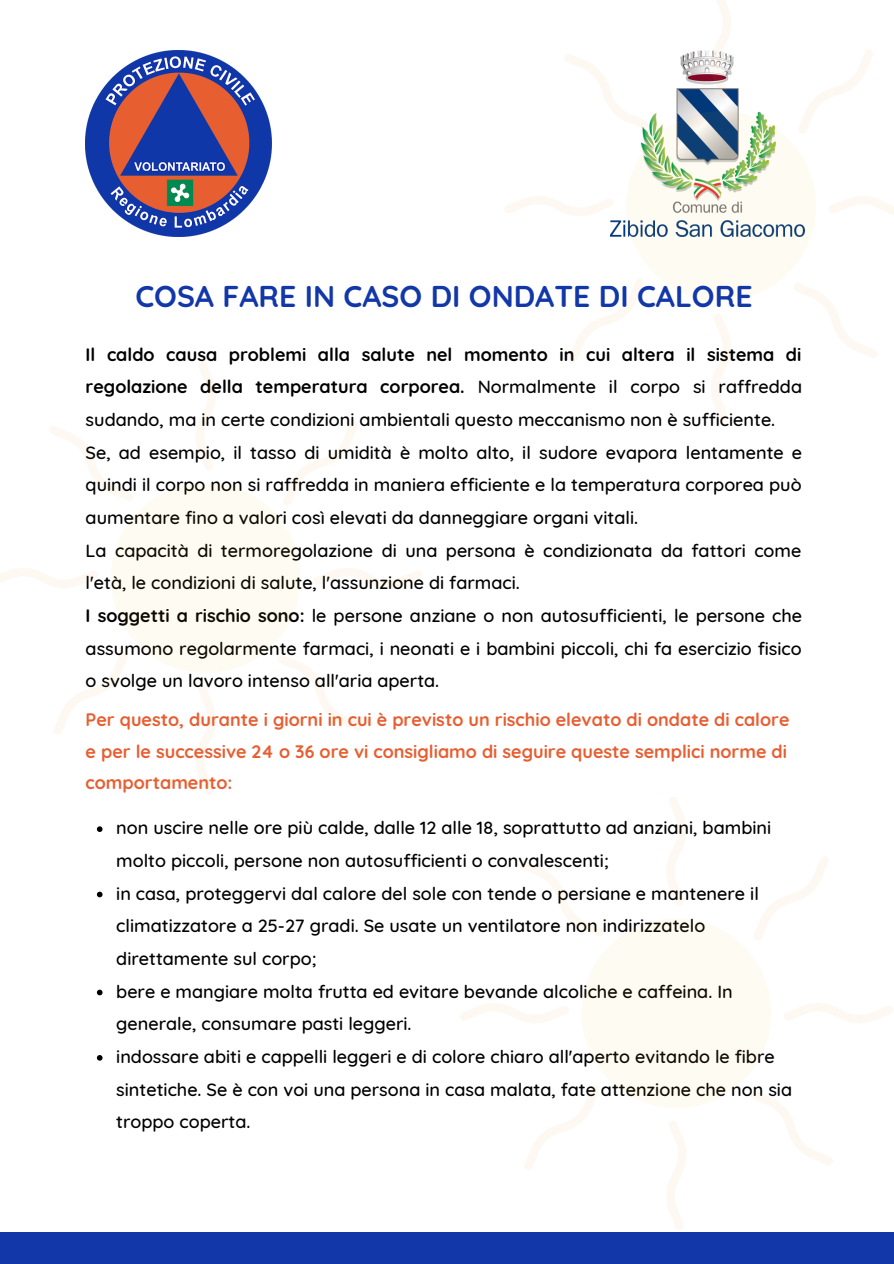
<style>
.page{position:relative;width:894px;height:1264px;background:#fff}
.page>*{position:absolute;margin:0;border:0;box-sizing:border-box;transform-origin:0 0}
.t1{font:700 30px "Quicksand";color:#1237a8}
.t2{font:500 18px/32.7px "Quicksand";color:#000}
.t3{font:700 18px/32.7px "Quicksand";color:#000;text-align:justify}
.t4{font:700 18px/31.5px "Quicksand";color:#e85e31}
.s1{font-weight:500}
.s2{font-weight:700}
</style>
<div class="page">
<div style="left:0;top:1232px;width:893px;height:31px;background:#1237a8"></div>
<img style="left:610px;top:50px;width:194px;height:186px">
<img style="left:86px;top:50px;width:185px;height:186px">
<svg style="left:97px;top:826px;width:5px;height:6px"></svg>
<svg style="left:97px;top:891px;width:5px;height:6px"></svg>
<svg style="left:97px;top:989px;width:5px;height:6px"></svg>
<svg style="left:97px;top:1055px;width:5px;height:5px"></svg>
<svg style="left:626px;top:111px;width:189px;height:190px;fill:#fefbf2"></svg>
<svg style="left:710px;top:0;width:21px;height:99px"></svg>
<svg style="left:711px;top:314px;width:20px;height:108px"></svg>
<svg style="left:829px;top:196px;width:64px;height:18px"></svg>
<svg style="left:505px;top:195px;width:109px;height:21px"></svg>
<svg style="left:794px;top:283px;width:84px;height:75px"></svg>
<svg style="left:565px;top:53px;width:84px;height:76px"></svg>
<svg style="left:569px;top:279px;width:75px;height:83px"></svg>
<svg style="left:797px;top:50px;width:76px;height:83px"></svg>
<div style="left:111px;top:483px;width:190px;height:190px;background:#fefbf2;border-radius:50%"></div>
<svg style="left:196px;top:362px;width:20px;height:108px"></svg>
<svg style="left:196px;top:686px;width:20px;height:108px"></svg>
<svg style="left:314px;top:568px;width:108px;height:20px"></svg>
<svg style="left:0;top:568px;width:98px;height:20px"></svg>
<svg style="left:279px;top:655px;width:83px;height:75px"></svg>
<svg style="left:49px;top:426px;width:84px;height:75px"></svg>
<svg style="left:54px;top:651px;width:75px;height:83px"></svg>
<svg style="left:283px;top:422px;width:75px;height:83px"></svg>
<div style="left:581px;top:918px;width:190px;height:190px;background:#fefbf2;border-radius:50%"></div>
<svg style="left:667px;top:797px;width:19px;height:108px"></svg>
<svg style="left:667px;top:1121px;width:19px;height:108px"></svg>
<svg style="left:784px;top:1003px;width:109px;height:20px"></svg>
<svg style="left:460px;top:1003px;width:109px;height:20px"></svg>
<svg style="left:749px;top:1090px;width:84px;height:75px"></svg>
<svg style="left:520px;top:861px;width:84px;height:75px"></svg>
<svg style="left:524px;top:1086px;width:75px;height:83px"></svg>
<svg style="left:754px;top:857px;width:74px;height:83px"></svg>
<p class="t1" style="left:135px;top:277px;width:618px">COSA FARE IN CASO DI ONDATE DI CALORE</p>
<p class="t3" style="left:86px;top:337px;width:717px">Il caldo causa problemi alla salute nel momento in cui altera il sistema di regolazione della temperatura corporea. <span class="s1">Normalmente il corpo si raffredda sudando, ma in certe condizioni ambientali questo meccanismo non è sufficiente.</span></p>
<p class="t2" style="left:86px;top:435px;width:717px;text-align:justify">Se, ad esempio, il tasso di umidità è molto alto, il sudore evapora lentamente e quindi il corpo non si raffredda in maniera efficiente e la temperatura corporea può aumentare fino a valori così elevati da danneggiare organi vitali.</p>
<p class="t2" style="left:86px;top:533px;width:717px">La capacità di termoregolazione di una persona è condizionata da fattori come l'età, le condizioni di salute, l'assunzione di farmaci.</p>
<p class="t2" style="left:86px;top:599px;width:718px;text-align:justify"><span class="s2">I soggetti a rischio sono:</span> le persone anziane o non autosufficienti, le persone che assumono regolarmente farmaci, i neonati e i bambini piccoli, chi fa esercizio fisico o svolge un lavoro intenso all'aria aperta.</p>
<p class="t4" style="left:86px;top:703px;width:705px">Per questo, durante i giorni in cui è previsto un rischio elevato di ondate di calore e per le successive 24 o 36 ore vi consigliamo di seguire queste semplici norme di comportamento:</p>
<p class="t2" style="left:116px;top:811px;width:656px">non uscire nelle ore più calde, dalle 12 alle 18, soprattutto ad anziani, bambini molto piccoli, persone non autosufficienti o convalescenti;</p>
<p class="t2" style="left:116px;top:876px;width:644px">in casa, proteggervi dal calore del sole con tende o persiane e mantenere il climatizzatore a 25-27 gradi. Se usate un ventilatore non indirizzatelo direttamente sul corpo;</p>
<p class="t2" style="left:116px;top:974px;width:617px">bere e mangiare molta frutta ed evitare bevande alcoliche e caffeina. In generale, consumare pasti leggeri.</p>
<p class="t2" style="left:116px;top:1039px;width:677px">indossare abiti e cappelli leggeri e di colore chiaro all'aperto evitando le fibre sintetiche. Se è con voi una persona in casa malata, fate attenzione che non sia troppo coperta.</p>
</div>
